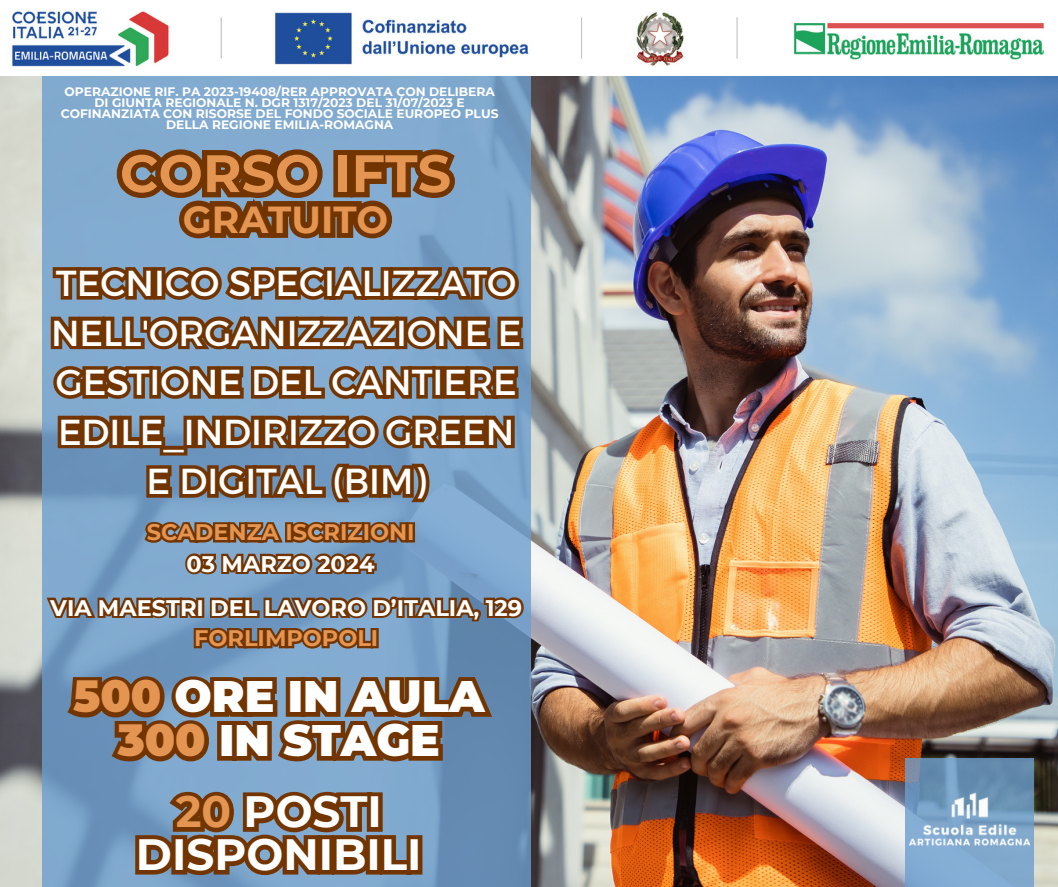
<style>
.page{position:relative;width:1058px;height:887px;background:#fff}
.page>*{position:absolute;margin:0;border:0;box-sizing:border-box;transform-origin:0 0}
.t1{font:700 52.5px "Montserrat";color:#e49551}
.t2{font:900 44.1px/43.8px "Montserrat";color:#fff;text-align:center}
.t3{font:700 43.8px/42.8px "Montserrat";color:#fff;text-align:center}
.t4{font:700 37.5px "Montserrat";color:#e49551}
.t5{font:36px/49.5px "Montserrat";color:#fff;text-align:center}
.t6{font:700 22.5px/30.3px "Montserrat";color:#fff;text-align:center}
.t7{font:700 22.5px/31.5px "Montserrat";color:#e49551;text-align:center}
.t8{font:700 12.3px/11.2px "Montserrat";color:#fff;text-align:center}
.s1{color:#fff}
.s2{color:#e49551}
</style>
<div class="page">
<img style="left:0;top:11px;width:1058px;height:875px">
<svg style="left:42px;top:11px;width:488px;height:875px;background:#8aabcd"></svg>
<svg style="left:905px;top:758px;width:128px;height:128px;background:#769dc2"></svg>
<img style="left:909px;top:779px;width:120px;height:80px">
<svg style="left:62px;top:667px;width:437px;height:101px;background:#726154"></svg>
<svg style="left:142px;top:516px;width:275px;height:62px;background:#776f6a"></svg>
<svg style="left:108px;top:141px;width:356px;height:106px;background:#796a5e"></svg>
<svg style="left:131px;top:784px;width:296px;height:98px;background:#766353"></svg>
<svg style="left:43px;top:589px;width:484px;height:63px;background:#73777d"></svg>
<svg style="left:47px;top:256px;width:480px;height:250px;background:#77716e"></svg>
<h4 class="t8" style="left:61px;top:86px;width:439px">OPERAZIONE RIF. PA 2023-19408/RER APPROVATA CON DELIBERA DI GIUNTA REGIONALE N. DGR 1317/2023 DEL 31/07/2023 E COFINANZIATA CON RISORSE DEL FONDO SOCIALE EUROPEO PLUS DELLA REGIONE EMILIA-ROMAGNA</h4>
<h3 class="t1" style="left:120px;top:141px;width:333px">CORSO IFTS</h3>
<h3 class="t4" style="left:183px;top:196px;width:207px">GRATUITO</h3>
<h2 class="t5" style="left:51px;top:256px;width:472px">TECNICO SPECIALIZZATO<br>NELL'ORGANIZZAZIONE E<br>GESTIONE DEL CANTIERE<br>EDILE_INDIRIZZO GREEN<br>E DIGITAL (BIM)</h2>
<h1 class="t7" style="left:147px;top:516px;width:269px">SCADENZA ISCRIZIONI<br><span class="s1">03 MARZO 2024</span></h1>
<h2 class="t6" style="left:50px;top:592px;width:473px">VIA MAESTRI DEL LAVORO D’ITALIA, 129<br><span class="s2">FORLIMPOPOLI</span></h2>
<p class="t2" style="left:73px;top:674px;width:413px"><span class="s2">500</span> ORE IN AULA<br><span class="s2">300</span> IN STAGE</p>
<h4 class="t3" style="left:136px;top:790px;width:287px"><span class="s2">20</span> POSTI<br>DISPONIBILI</h4>
</div>
